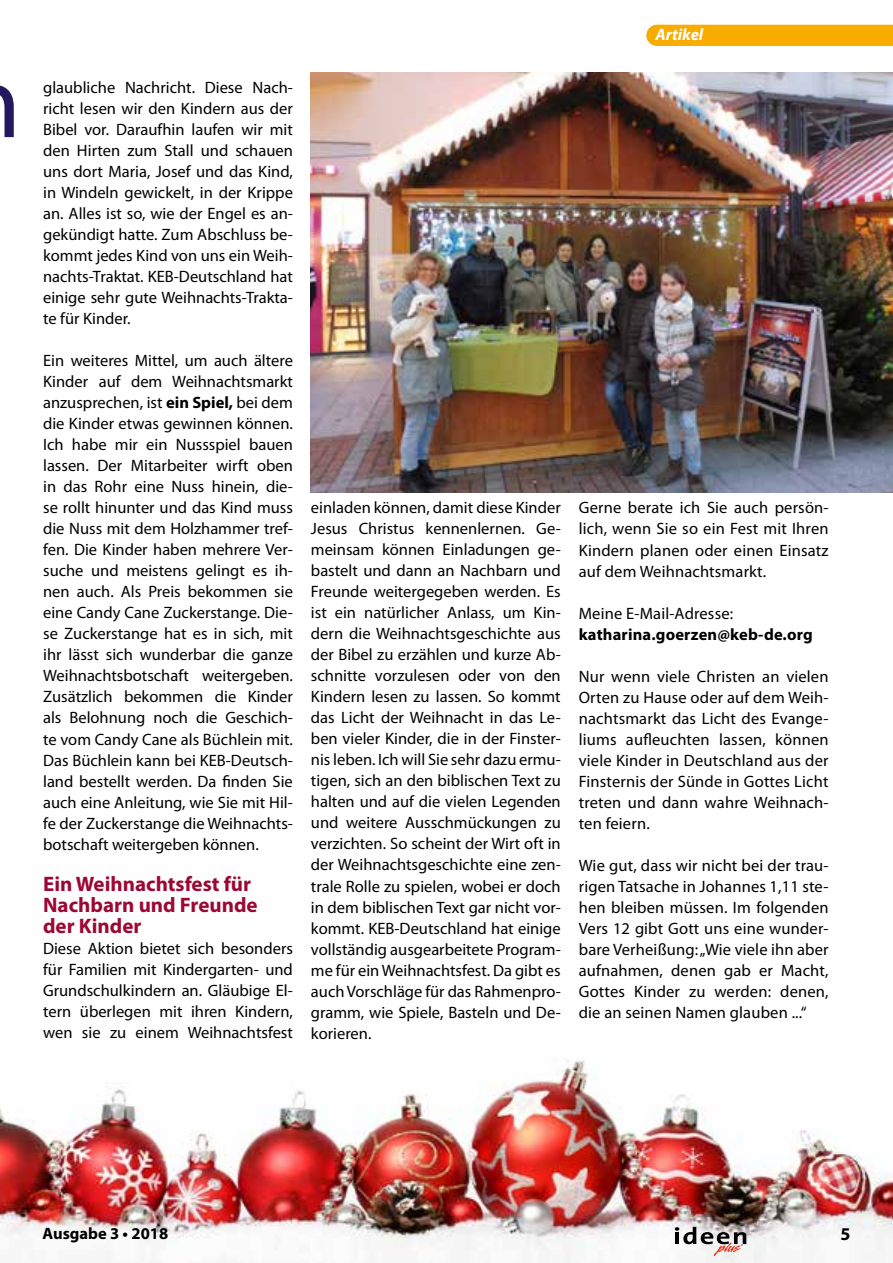
<style>
.page{position:relative;width:893px;height:1263px;background:#fff}
.page>*{position:absolute;margin:0;border:0;box-sizing:border-box;transform-origin:0 0}
.t1{font:700 21px/21px "Myriad Pro";color:#9c0834}
.t2{font:700 18px "Myriad Pro";color:#000}
.t3{font:16.5px/21px "Myriad Pro";color:#000;text-align:justify}
.t4{font:700 16.5px "Myriad Pro";letter-spacing:.01em;color:#000}
.t5{font:italic 700 16.5px "Myriad Pro";color:#fff}
.s1{font-weight:700}
</style>
<div class="page">
<img style="left:0;top:1059px;width:893px;height:204px">
<img style="left:310px;top:72px;width:583px;height:420px">
<svg style="left:674px;top:1227px;width:72px;height:29px"></svg>
<div style="left:646px;top:25px;width:247px;height:21px;background:#f8ac00"></div>
<p class="t3" style="left:43px;top:78px;width:251px">glaubliche Nachricht. Diese Nach&shy;richt lesen wir den Kindern aus der Bibel vor. Daraufhin laufen wir mit den Hirten zum Stall und schauen uns dort Maria, Josef und das Kind, in Windeln gewickelt, in der Krippe an. Alles ist so, wie der Engel es an&shy;gekündigt hatte. Zum Abschluss be&shy;kommt jedes Kind von uns ein Weih&shy;nachts-Traktat. KEB-Deutschland hat einige sehr gute Weihnachts-Trakta&shy;te für Kinder.</p>
<p class="t3" style="left:43px;top:351px;width:251px">Ein weiteres Mittel, um auch ältere Kinder auf dem Weihnachtsmarkt anzusprechen, ist <span class="s1">ein Spiel,</span> bei dem die Kinder etwas gewinnen können.<br>Ich habe mir ein Nussspiel bauen lassen. Der Mitarbeiter wirft oben in das Rohr eine Nuss hinein, die&shy;se rollt hinunter und das Kind muss die Nuss mit dem Holzhammer tref&shy;fen. Die Kinder haben mehrere Ver&shy;suche und meistens gelingt es ih&shy;nen auch. Als Preis bekommen sie eine Candy Cane Zuckerstange. Die&shy;se Zuckerstange hat es in sich, mit ihr lässt sich wunderbar die ganze Weihnachtsbotschaft weitergeben.<br>Zusätzlich bekommen die Kinder als Belohnung noch die Geschich&shy;te vom Candy Cane als Büchlein mit.<br>Das Büchlein kann bei KEB-Deutsch&shy;land bestellt werden. Da finden Sie auch eine Anleitung, wie Sie mit Hil&shy;fe der Zuckerstange die Weihnachts&shy;botschaft weitergeben können.</p>
<p class="t1" style="left:43px;top:874px;width:216px">Ein Weihnachtsfest für<br>Nachbarn und Freunde der Kinder</p>
<p class="t3" style="left:43px;top:939px;width:251px">Diese Aktion bietet sich besonders für Familien mit Kindergarten- und Grundschulkindern an. Gläubige El&shy;tern überlegen mit ihren Kindern, wen sie zu einem Weihnachtsfest</p>
<p class="t5" style="left:655px;top:24px;width:49px">Artikel</p>
<p class="t3" style="left:311px;top:498px;width:251px">einladen können, damit diese Kinder Jesus Christus kennenlernen. Ge&shy;meinsam können Einladungen ge&shy;bastelt und dann an Nachbarn und Freunde weitergegeben werden. Es ist ein natürlicher Anlass, um Kin&shy;dern die Weihnachtsgeschichte aus der Bibel zu erzählen und kurze Ab&shy;schnitte vorzulesen oder von den Kindern lesen zu lassen. So kommt das Licht der Weihnacht in das Le&shy;ben vieler Kinder, die in der Finster&shy;nis leben. Ich will Sie sehr dazu ermu&shy;tigen, sich an den biblischen Text zu halten und auf die vielen Legenden und weitere Ausschmückungen zu verzichten. So scheint der Wirt oft in der Weihnachtsgeschichte eine zen&shy;trale Rolle zu spielen, wobei er doch in dem biblischen Text gar nicht vor&shy;kommt. KEB-Deutschland hat einige vollständig ausgearbeitete Program&shy;me für ein Weihnachtsfest. Da gibt es auch Vorschläge für das Rahmenpro&shy;gramm, wie Spiele, Basteln und De&shy;korieren.</p>
<p class="t3" style="left:579px;top:498px;width:251px">Gerne berate ich Sie auch persön&shy;lich, wenn Sie so ein Fest mit Ihren Kindern planen oder einen Einsatz auf dem Weihnachtsmarkt.</p>
<p class="t3" style="left:579px;top:603px;width:156px">Meine E-Mail-Adresse:</p>
<p class="t4" style="left:579px;top:625px;width:235px">katharina.goerzen@keb-de.org</p>
<p class="t3" style="left:579px;top:666px;width:251px">Nur wenn viele Christen an vielen Orten zu Hause oder auf dem Weih&shy;nachtsmarkt das Licht des Evange&shy;liums aufleuchten lassen, können viele Kinder in Deutschland aus der Finsternis der Sünde in Gottes Licht treten und dann wahre Weihnach&shy;ten feiern.</p>
<p class="t3" style="left:579px;top:855px;width:251px">Wie gut, dass wir nicht bei der trau&shy;rigen Tatsache in Johannes 1,11 ste&shy;hen bleiben müssen. Im folgenden Vers 12 gibt Gott uns eine wunder&shy;bare Verheißung: „Wie viele ihn aber aufnahmen, denen gab er Macht, Gottes Kinder zu werden: denen, die an seinen Namen glauben ...“</p>
<p class="t4" style="left:43px;top:1224px;width:127px">Ausgabe 3 • 2018</p>
<p class="t2" style="left:840px;top:1224px;width:11px">5</p>
</div>
